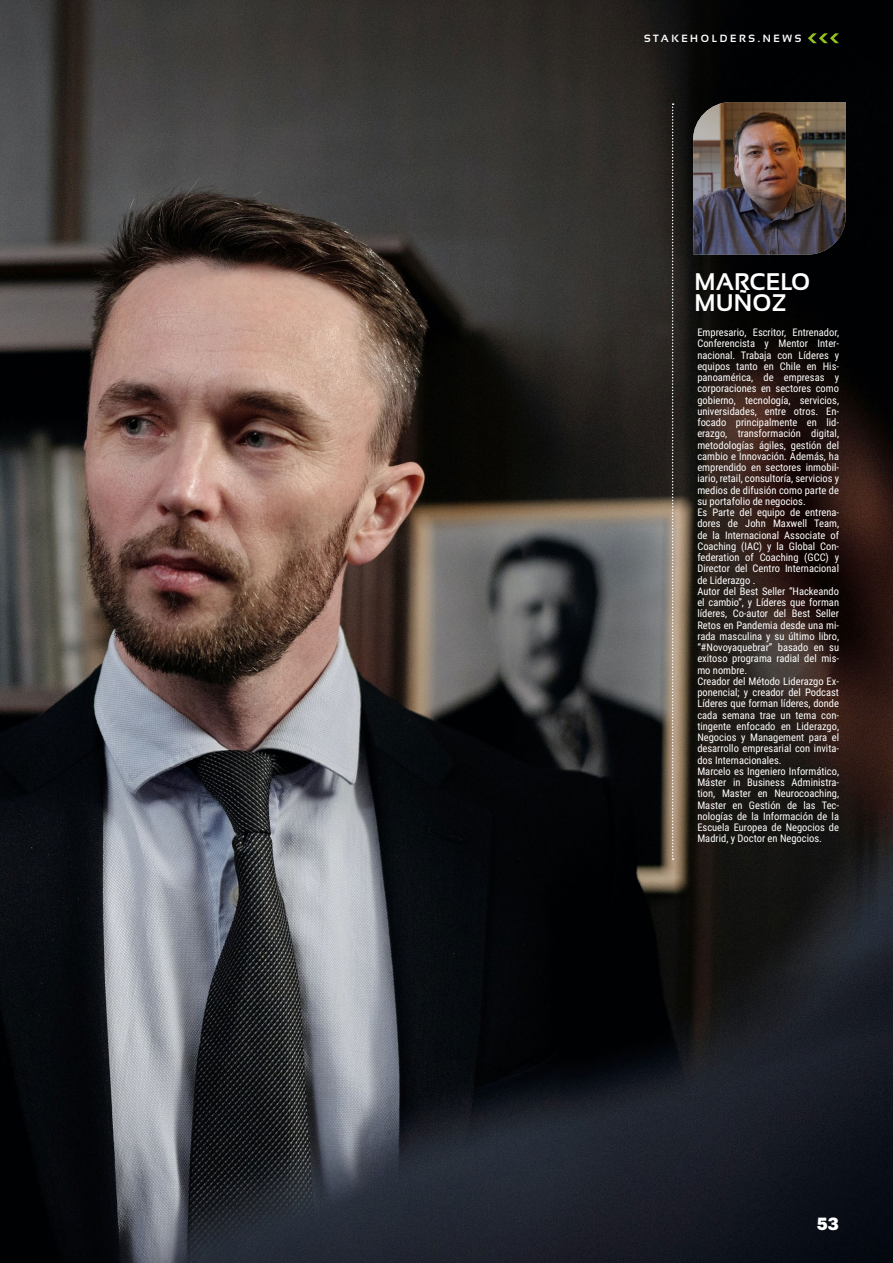
<style>
.page{position:relative;width:893px;height:1263px;background:#fff}
.page>*{position:absolute;margin:0;border:0;box-sizing:border-box;transform-origin:0 0}
.t1{font:700 24px/21px "Sansation";color:#fff}
.t2{font:900 18px "Chivo";color:#fff}
.t3{font:10.5px/11.2px "Roboto Condensed";color:#fff}
.t4{font:700 10.5px "Sansation";letter-spacing:.25em;color:#fff}
</style>
<div class="page">
<img style="left:0;top:0;width:893px;height:1263px">
<svg style="left:808px;top:33px;width:31px;height:10px"></svg>
<img style="left:693px;top:102px;width:153px;height:153px">
<svg style="left:672px;top:103px;width:2px;height:757px;background:#8f867c"></svg>
<p class="t4" style="left:644px;top:33px;width:159px">STAKEHOLDERS.NEWS</p>
<h1 class="t1" style="left:695px;top:271px;width:117px">MARCELO<br>MUÑOZ</h1>
<p class="t3" style="left:697px;top:326px;width:143px">Empresario, Escritor, Entrenador,<br>Conferencista y Mentor Inter&shy;nacional. Trabaja con Líderes y equipos tanto en Chile en His&shy;panoamérica, de empresas y corporaciones en sectores como gobierno, tecnología, servicios, universidades, entre otros. En&shy;focado principalmente en lid&shy;erazgo, transformación digital, metodologías ágiles, gestión del cambio e Innovación. Además, ha emprendido en sectores inmobil&shy;iario, retail, consultoría, servicios y medios de difusión como parte de su portafolio de negocios.<br>Es Parte del equipo de entrena&shy;dores de John Maxwell Team, de la Internacional Associate of<br>Coaching (IAC) y la Global Con&shy;federation of Coaching (GCC) y<br>Director del Centro Internacional de Liderazgo .<br>Autor del Best Seller “Hackeando el cambio”, y Líderes que forman líderes, Co-autor del Best Seller<br>Retos en Pandemia desde una mi&shy;rada masculina y su último libro, “#Novoyaquebrar” basado en su exitoso programa radial del mis&shy;mo nombre.<br>Creador del Método Liderazgo Ex&shy;ponencial; y creador del Podcast<br>Líderes que forman líderes, donde cada semana trae un tema con&shy;tingente enfocado en Liderazgo,<br>Negocios y Management para el desarrollo empresarial con invita&shy;dos Internacionales.<br>Marcelo es Ingeniero Informático,<br>Máster in Business Administra&shy;tion, Master en Neurocoaching,<br>Master en Gestión de las Tec&shy;nologías de la Información de la<br>Escuela Europea de Negocios de<br>Madrid, y Doctor en Negocios.</p>
<h2 class="t2" style="left:817px;top:1210px;width:24px">53</h2>
</div>
